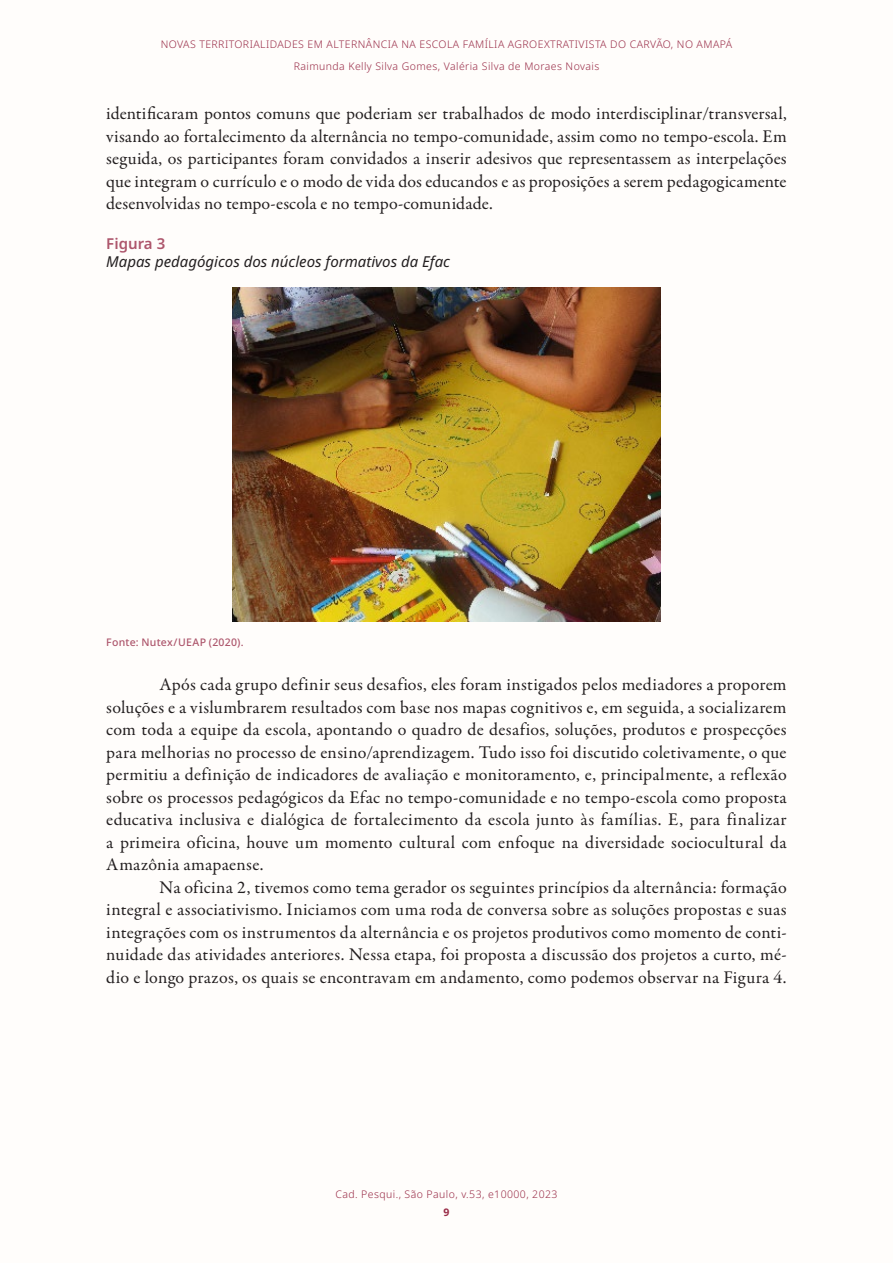
<style>
.page{position:relative;width:893px;height:1263px;background:#fff}
.page>*{position:absolute;margin:0;border:0;box-sizing:border-box;transform-origin:0 0}
.Texto{font:18px/22.5px "Garamond Premr Pro";letter-spacing:.01em;color:#231f20;text-align:justify}
.tabela_titulo_2{font:italic 15px "Noto Sans";color:#231f20}
.tabela_titulo_1{font:600 15px "Noto Sans";color:#ad566c}
.t1{font:300 10.5px/21.8px "Noto Sans";letter-spacing:.04em;color:#992c47;text-align:center}
.tabela_fonte_nota{font:500 10.5px "Noto Sans";letter-spacing:.02em;color:#ad566c}
.t2{font:700 10.5px "Noto Sans";color:#992c47}
</style>
<div class="page">
<img style="left:233px;top:287px;width:427px;height:334px">
<p class="t1" style="left:161px;top:34px;width:573px">NOVAS TERRITORIALIDADES EM ALTERNÂNCIA NA ESCOLA FAMÍLIA AGROEXTRATIVISTA DO CARVÃO, NO AMAPÁ<br>Raimunda Kelly Silva Gomes, Valéria Silva de Moraes Novais</p>
<p class="Texto" style="left:106px;top:103px;width:682px">identificaram pontos comuns que poderiam ser trabalhados de modo interdisciplinar/transversal, visando ao fortalecimento da alternância no tempo-comunidade, assim como no tempo-escola. Em seguida, os participantes foram convidados a inserir adesivos que representassem as interpelações que integram o currículo e o modo de vida dos educandos e as proposições a serem pedagogicamente desenvolvidas no tempo-escola e no tempo-comunidade.</p>
<p class="tabela_titulo_1" style="left:106px;top:233px;width:60px">Figura 3</p>
<p class="tabela_titulo_2" style="left:106px;top:250px;width:345px">Mapas pedagógicos dos núcleos formativos da Efac</p>
<p class="tabela_fonte_nota" style="left:106px;top:635px;width:139px">Fonte: Nutex/UEAP (2020).</p>
<p class="Texto" style="left:106px;top:674px;width:682px;text-indent:53px">Após cada grupo definir seus desafios, eles foram instigados pelos mediadores a proporem soluções e a vislumbrarem resultados com base nos mapas cognitivos e, em seguida, a socializarem com toda a equipe da escola, apontando o quadro de desafios, soluções, produtos e prospecções para melhorias no processo de ensino/aprendizagem. Tudo isso foi discutido coletivamente, o que permitiu a definição de indicadores de avaliação e monitoramento, e, principalmente, a reflexão sobre os processos pedagógicos da Efac no tempo-comunidade e no tempo-escola como proposta educativa inclusiva e dialógica de fortalecimento da escola junto às famílias. E, para finalizar a primeira oficina, houve um momento cultural com enfoque na diversidade sociocultural da Amazônia amapaense.</p>
<p class="Texto" style="left:106px;top:876px;width:682px;text-indent:53px">Na oficina 2, tivemos como tema gerador os seguintes princípios da alternância: formação integral e associativismo. Iniciamos com uma roda de conversa sobre as soluções propostas e suas integrações com os instrumentos da alternância e os projetos produtivos como momento de conti&shy;nuidade das atividades anteriores. Nessa etapa, foi proposta a discussão dos projetos a curto, mé&shy;dio e longo prazos, os quais se encontravam em andamento, como podemos observar na Figura 4.</p>
<p class="t1" style="left:335px;top:1184px;width:224px">Cad. Pesqui., São Paulo, v.53, e10000, 2023</p>
<p class="t2" style="left:443px;top:1205px;width:8px">9</p>
</div>
